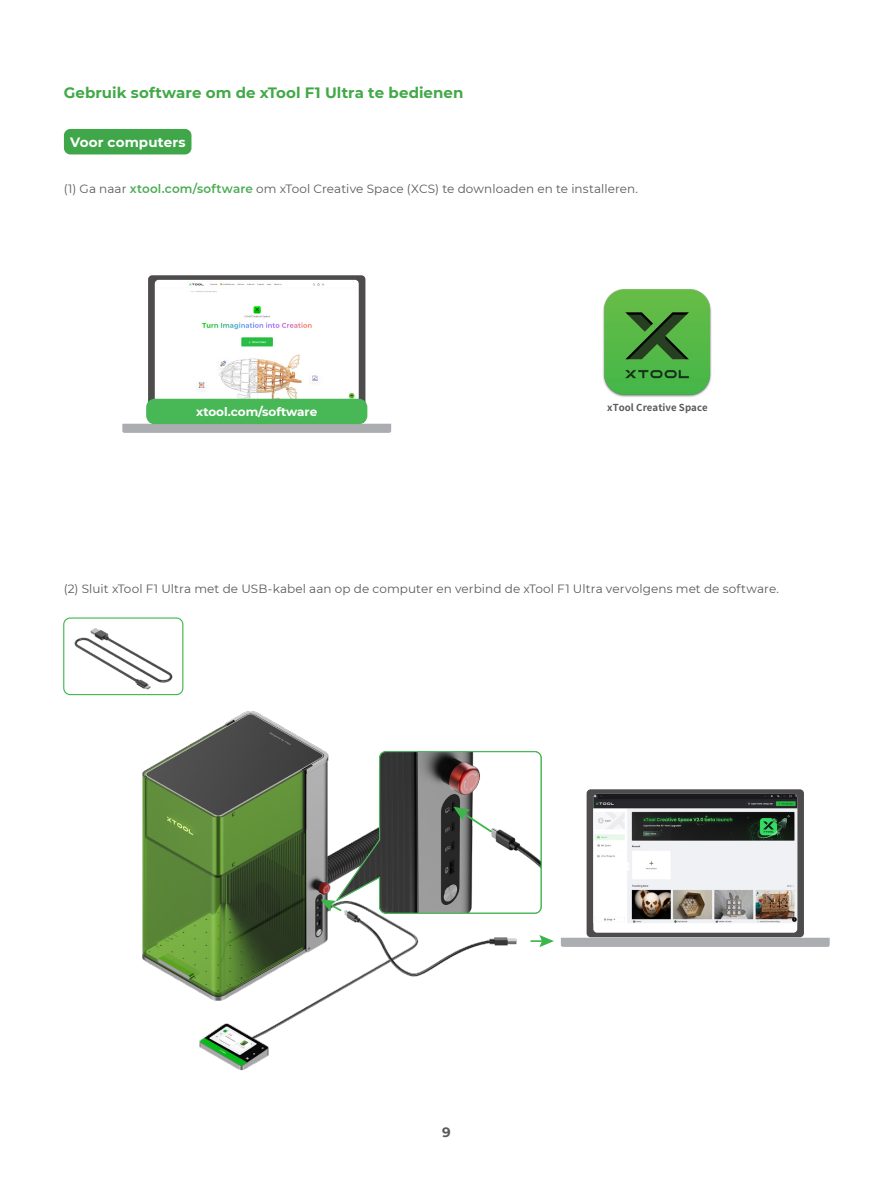
<style>
.page{position:relative;width:893px;height:1191px;background:#fff}
.page>*{position:absolute;margin:0;border:0;box-sizing:border-box;transform-origin:0 0}
.t1{font:700 15px "Montserrat";letter-spacing:.005em;color:#42a948}
.t2{font:700 13.5px "Montserrat";letter-spacing:.01em;color:#fff}
.t3{font:700 13.5px "Montserrat";color:#595a5c}
.t4{font:12px "Montserrat";letter-spacing:.01em;color:#595a5c}
.t5{font:700 12px "Montserrat";color:#fff}
.t6{font:700 9.6px "Source Han Sans CN";letter-spacing:.005em;color:#58595b}
.s1{font-weight:600;color:#4bac55}
</style>
<div class="page">
<img style="left:183px;top:666px;width:348px;height:405px">
<img style="left:142px;top:720px;width:190px;height:346px">
<svg style="left:122px;top:424px;width:269px;height:9px;background:#abaeb0"></svg>
<div style="left:148px;top:275px;width:217px;height:148px;background:#4d4b4c;border-radius:4px"></div>
<div style="left:155px;top:280px;width:204px;height:139px;background:#fff;border-radius:4px"></div>
<img style="left:603px;top:289px;width:109px;height:108px">
<img style="left:156px;top:283px;width:201px;height:116px">
<div style="left:146px;top:399px;width:221px;height:25px;background:#48b856;border-radius:9px"></div>
<img style="left:65px;top:617px;width:118px;height:79px">
<svg style="left:561px;top:937px;width:269px;height:10px;background:#aeb0b3"></svg>
<svg style="left:587px;top:789px;width:217px;height:148px;background:#595758"></svg>
<div style="left:593px;top:794px;width:204px;height:138px;background:#fff;border-radius:4px"></div>
<svg style="left:531px;top:935px;width:23px;height:12px"></svg>
<svg style="left:321px;top:750px;width:221px;height:164px"></svg>
<img style="left:593px;top:794px;width:204px;height:129px">
<div style="left:64px;top:129px;width:127px;height:25px;background:#3fa649;border-radius:6px"></div>
<p class="t1" style="left:64px;top:82px;width:401px">Gebruik software om de xTool F1 Ultra te bedienen</p>
<p class="t2" style="left:70px;top:132px;width:117px">Voor computers</p>
<p class="t4" style="left:64px;top:181px;width:576px">(1) Ga naar <span class="s1">xtool.com/software</span> om xTool Creative Space (XCS) te downloaden en te installeren.</p>
<p class="t5" style="left:196px;top:403px;width:122px">xtool.com/software</p>
<p class="t6" style="left:607px;top:402px;width:102px">xTool Creative Space</p>
<p class="t4" style="left:64px;top:580px;width:717px">(2) Sluit xTool F1 Ultra met de USB-kabel aan op de computer en verbind de xTool F1 Ultra vervolgens met de software.</p>
<p class="t3" style="left:442px;top:1122px;width:10px">9</p>
</div>
